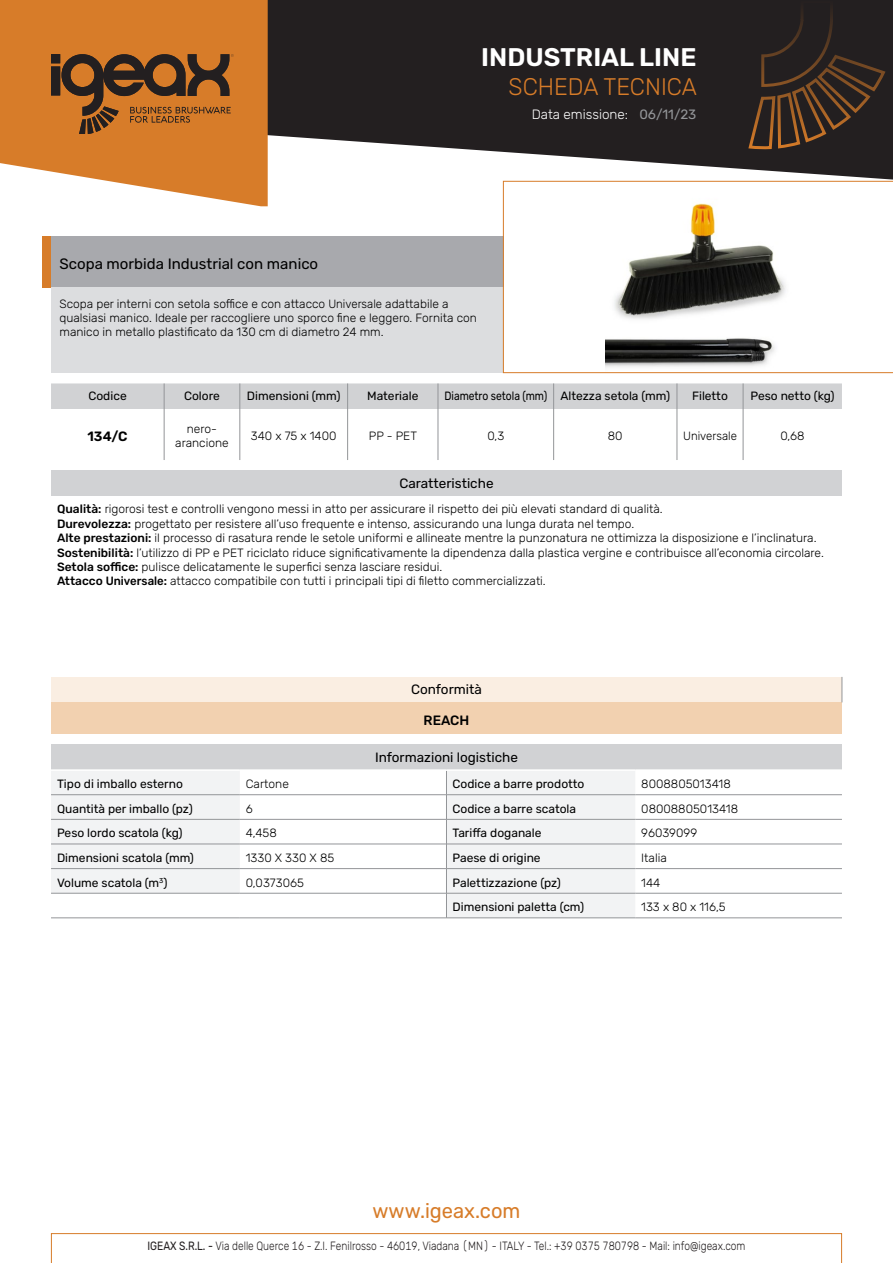
<style>
.page{position:relative;width:893px;height:1263px;background:#fff}
.page>*{position:absolute;margin:0;border:0;box-sizing:border-box;transform-origin:0 0}
.t1{font:600 25.5px "Rubik";color:#fff}
.t2{font:300 24px "Rubik";color:#d77c29}
.t3{font:20.85px "Rubik";color:#d77c29;scale:.96 1}
.t4{font:15px "Rubik";color:#000}
.t5{font:13.5px "Rubik";color:#000}
.t6{font:300 13.5px "Rubik";color:#fff}
.t7{font:13.5px "Rubik";color:#939598}
.t8{font:600 13.5px "Rubik";color:#000}
.t9{font:500 13.5px "Rubik";color:#000}
.Stile_di_paragrafo_GREP{font:300 12px/14.4px "Rubik";color:#000}
.t10{font:12px "Rubik";color:#000}
.t11{font:300 12px "Rubik";color:#231f20;scale:.85 1}
.t12{font:12px "Rubik";color:#000;scale:.86 1}
.Stile_di_paragrafo_GREP-2{font:300 12px "Rubik";color:#000;scale:.95 1}
.s1{font-weight:500}
.s2{font-weight:400}
</style>
<div class="page">
<svg style="left:268px;top:0;width:625px;height:181px;fill:#231f20"></svg>
<svg style="left:0;top:0;width:268px;height:206px;background:#dc8d46"></svg>
<svg style="left:51px;top:1233px;width:791px;height:30px"></svg>
<svg style="left:51px;top:54px;width:183px;height:79px;background:#925825"></svg>
<svg style="left:746px;top:0;width:142px;height:150px;background:#322720"></svg>
<div style="left:51px;top:383px;width:791px;height:26px;background:#d1d2d4"></div>
<hr style="left:164px;top:409px;width:1px;height:51px;background:#939598">
<hr style="left:240px;top:409px;width:1px;height:51px;background:#939598">
<hr style="left:347px;top:409px;width:1px;height:51px;background:#939598">
<hr style="left:438px;top:409px;width:1px;height:51px;background:#939598">
<hr style="left:553px;top:409px;width:1px;height:51px;background:#939598">
<hr style="left:677px;top:409px;width:1px;height:51px;background:#939598">
<hr style="left:743px;top:409px;width:1px;height:51px;background:#939598">
<div style="left:51px;top:677px;width:791px;height:25px;background:#faeee2"></div>
<div style="left:51px;top:702px;width:791px;height:32px;background:#f2d1b0"></div>
<svg style="left:842px;top:677px;width:1px;height:25px"></svg>
<div style="left:51px;top:237px;width:452px;height:51px;background:#a8a9ad"></div>
<div style="left:43px;top:237px;width:8px;height:51px;background:#d77c29"></div>
<div style="left:51px;top:288px;width:452px;height:85px;background:#dcdddf"></div>
<div style="left:51px;top:744px;width:791px;height:26px;background:#d1d2d4"></div>
<svg style="left:51px;top:771px;width:584px;height:146px;fill:#f2f3f4"></svg>
<div style="left:51px;top:893px;width:189px;height:25px;background:#fff"></div>
<div style="left:240px;top:893px;width:206px;height:25px;background:#fff"></div>
<svg style="left:446px;top:771px;width:1px;height:146px"></svg>
<hr style="left:51px;top:794px;width:189px;height:1px;background:#939598">
<hr style="left:240px;top:794px;width:206px;height:1px;background:#939598">
<hr style="left:446px;top:794px;width:189px;height:1px;background:#939598">
<hr style="left:635px;top:794px;width:207px;height:1px;background:#939598">
<hr style="left:51px;top:819px;width:189px;height:1px;background:#939598">
<hr style="left:240px;top:819px;width:206px;height:1px;background:#939598">
<hr style="left:446px;top:819px;width:189px;height:1px;background:#939598">
<hr style="left:635px;top:819px;width:207px;height:1px;background:#939598">
<hr style="left:51px;top:844px;width:189px;height:1px;background:#939598">
<hr style="left:240px;top:844px;width:206px;height:1px;background:#939598">
<hr style="left:446px;top:844px;width:189px;height:1px;background:#939598">
<hr style="left:635px;top:844px;width:207px;height:1px;background:#939598">
<hr style="left:51px;top:868px;width:189px;height:1px;background:#939598">
<hr style="left:240px;top:868px;width:206px;height:1px;background:#939598">
<hr style="left:446px;top:868px;width:189px;height:1px;background:#939598">
<hr style="left:635px;top:868px;width:207px;height:1px;background:#939598">
<hr style="left:446px;top:893px;width:189px;height:1px;background:#939598">
<hr style="left:635px;top:893px;width:207px;height:1px;background:#939598">
<hr style="left:446px;top:917px;width:189px;height:1px;background:#939598">
<hr style="left:635px;top:917px;width:207px;height:1px;background:#939598">
<hr style="left:51px;top:769px;width:189px;height:2px;background:#fff">
<hr style="left:240px;top:769px;width:206px;height:2px;background:#fff">
<hr style="left:446px;top:769px;width:189px;height:2px;background:#fff">
<hr style="left:635px;top:769px;width:207px;height:2px;background:#fff">
<hr style="left:51px;top:893px;width:189px;height:1px;background:#939598">
<hr style="left:240px;top:893px;width:206px;height:1px;background:#939598">
<hr style="left:51px;top:917px;width:189px;height:1px;background:#939598">
<hr style="left:240px;top:917px;width:206px;height:1px;background:#939598">
<svg style="left:503px;top:181px;width:390px;height:192px"></svg>
<div style="left:51px;top:471px;width:791px;height:25px;background:#d1d2d4"></div>
<p class="t1" style="left:481px;top:42px;width:217px">INDUSTRIAL LINE</p>
<p class="t2" style="left:509px;top:73px;width:190px">SCHEDA TECNICA</p>
<p class="t6" style="left:532px;top:107px;width:98px">Data emissione:</p>
<p class="t7" style="left:639px;top:107px;width:59px">06/11/23</p>
<p class="t4" style="left:60px;top:256px;width:260px">Scopa morbida Industrial con manico</p>
<p class="Stile_di_paragrafo_GREP" style="left:60px;top:296px;width:419px">Scopa per interni con setola soffice e con attacco Universale adattabile a qualsiasi manico. Ideale per raccogliere uno sporco fine e leggero. Fornita con manico in metallo plastificato da 130 cm di diametro 24 mm.</p>
<p class="t10" style="left:88px;top:390px;width:40px">Codice</p>
<p class="t10" style="left:184px;top:390px;width:37px">Colore</p>
<p class="t10" style="left:247px;top:390px;width:95px">Dimensioni (mm)</p>
<p class="t10" style="left:367px;top:390px;width:53px">Materiale</p>
<p class="t12" style="left:444px;top:390px;width:121px">Diametro setola (mm)</p>
<p class="t10" style="left:560px;top:390px;width:111px">Altezza setola (mm)</p>
<p class="t10" style="left:692px;top:390px;width:37px">Filetto</p>
<p class="t10" style="left:750px;top:390px;width:86px">Peso netto (kg)</p>
<p class="t8" style="left:88px;top:429px;width:42px">134/C</p>
<p class="Stile_di_paragrafo_GREP" style="left:175px;top:422px;width:55px;text-align:center">nero&shy;arancione</p>
<p class="Stile_di_paragrafo_GREP" style="left:251px;top:429px;width:87px">340 x 75 x 1400</p>
<p class="Stile_di_paragrafo_GREP" style="left:369px;top:429px;width:50px">PP - PET</p>
<p class="Stile_di_paragrafo_GREP" style="left:487px;top:429px;width:18px">0,3</p>
<p class="Stile_di_paragrafo_GREP" style="left:608px;top:429px;width:16px">80</p>
<p class="Stile_di_paragrafo_GREP-2" style="left:683px;top:429px;width:58px">Universale</p>
<p class="Stile_di_paragrafo_GREP" style="left:780px;top:429px;width:26px">0,68</p>
<p class="t5" style="left:399px;top:476px;width:96px">Caratteristiche</p>
<p class="Stile_di_paragrafo_GREP" style="left:57px;top:502px;width:768px"><span class="s1">Qualità:</span> rigorosi test e controlli vengono messi in atto per assicurare il rispetto dei più elevati standard di qualità.<br><span class="s1">Durevolezza:</span> progettato per resistere all’uso frequente e intenso, assicurando una lunga durata nel tempo.<br><span class="s1">Alte prestazioni:</span> il processo di rasatura rende le setole uniformi e allineate mentre la punzonatura ne ottimizza la disposizione e l’inclinatura.<br><span class="s1">Sostenibilità:</span> l’utilizzo di PP e PET riciclato riduce significativamente la dipendenza dalla plastica vergine e contribuisce all’economia circolare.<br><span class="s1">Setola soffice:</span> pulisce delicatamente le superfici senza lasciare residui.<br><span class="s1">Attacco Universale:</span> attacco compatibile con tutti i principali tipi di filetto commercializzati.</p>
<p class="t5" style="left:411px;top:682px;width:72px">Conformità</p>
<p class="t9" style="left:424px;top:712px;width:47px">REACH</p>
<p class="t5" style="left:375px;top:749px;width:144px">Informazioni logistiche</p>
<p class="t10" style="left:57px;top:777px;width:127px">Tipo di imballo esterno</p>
<p class="Stile_di_paragrafo_GREP" style="left:246px;top:777px;width:45px">Cartone</p>
<p class="t10" style="left:452px;top:777px;width:133px">Codice a barre prodotto</p>
<p class="Stile_di_paragrafo_GREP" style="left:641px;top:777px;width:91px">8008805013418</p>
<p class="t10" style="left:57px;top:802px;width:137px">Quantità per imballo (pz)</p>
<p class="Stile_di_paragrafo_GREP" style="left:246px;top:802px;width:8px">6</p>
<p class="t10" style="left:452px;top:802px;width:125px">Codice a barre scatola</p>
<p class="Stile_di_paragrafo_GREP" style="left:641px;top:802px;width:98px">08008805013418</p>
<p class="t10" style="left:57px;top:826px;width:127px">Peso lordo scatola (kg)</p>
<p class="Stile_di_paragrafo_GREP" style="left:246px;top:826px;width:32px">4,458</p>
<p class="t10" style="left:452px;top:826px;width:91px">Tariffa doganale</p>
<p class="Stile_di_paragrafo_GREP" style="left:641px;top:826px;width:57px">96039099</p>
<p class="t10" style="left:57px;top:851px;width:138px">Dimensioni scatola (mm)</p>
<p class="Stile_di_paragrafo_GREP" style="left:246px;top:851px;width:90px">1330 X 330 X 85</p>
<p class="t10" style="left:452px;top:851px;width:90px">Paese di origine</p>
<p class="Stile_di_paragrafo_GREP" style="left:641px;top:851px;width:27px">Italia</p>
<p class="t10" style="left:57px;top:876px;width:112px">Volume scatola (m<sup>3</sup>)</p>
<p class="Stile_di_paragrafo_GREP" style="left:246px;top:875px;width:60px">0,0373065</p>
<p class="t10" style="left:452px;top:876px;width:110px">Palettizzazione (pz)</p>
<p class="Stile_di_paragrafo_GREP" style="left:641px;top:875px;width:21px">144</p>
<p class="t10" style="left:452px;top:900px;width:133px">Dimensioni paletta (cm)</p>
<p class="Stile_di_paragrafo_GREP" style="left:641px;top:900px;width:86px">133 x 80 x 116,5</p>
<h3 class="t3" style="left:373px;top:1199px;width:156px">www.igeax.com</h3>
<p class="t11" style="left:147px;top:1239px;width:705px"><span class="s2">IGEAX S.R.L. -</span> Via delle Querce 16 - Z.I. Fenilrosso - 46019, Viadana (MN) - ITALY - Tel.: +39 0375 780798 - Mail: info@igeax.com</p>
</div>
